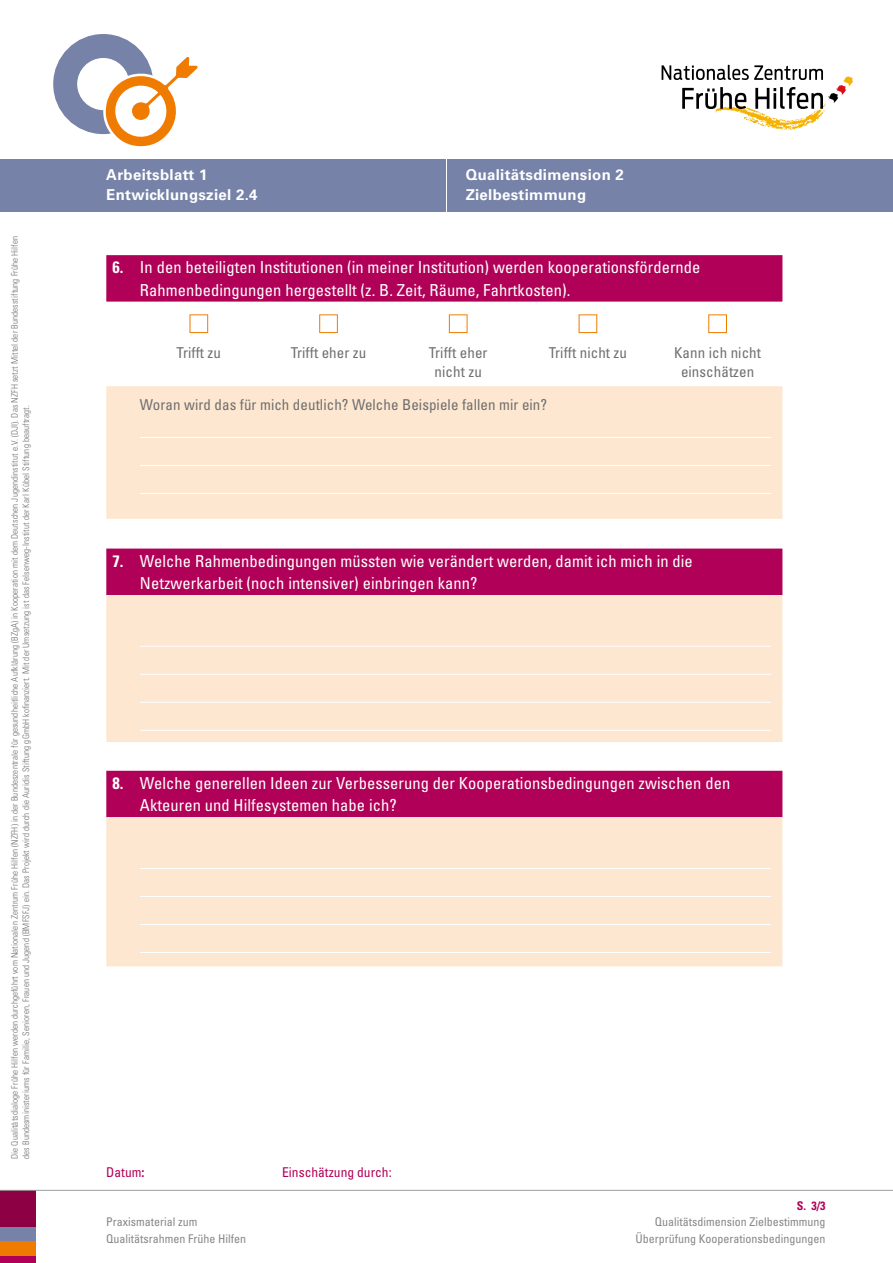
<style>
.page{position:relative;width:893px;height:1263px;background:#fff}
.page>*{position:absolute;margin:0;border:0;box-sizing:border-box;transform-origin:0 0}
.p_TKopf{font:condensed 16.5px/22.5px "Univers LT Std";letter-spacing:.005em;color:#fff}
.p_TKopf-2{font:700 condensed 16.5px "Univers LT Std";color:#fff}
.Text_Univers_10_13_pt{font:condensed 15px/19.5px "Univers LT Std";letter-spacing:.005em;color:#6f6f6e;text-align:center}
.t1{font:700 15px/19.5px "Univers LT Std";letter-spacing:.02em;color:#fff}
.t2{font:condensed 13.5px "Univers LT Std";color:#b10057}
.t3{font:condensed 12px/16.5px "Univers LT Std";color:#878786;text-align:right}
.t4{font:700 condensed 12px "Univers LT Std";color:#b10057}
.p_47_light_6_7_5_Pt{font:300 condensed 9px/11.2px "Univers LT Std";letter-spacing:.01em;color:#6f6f6e}
.s1{font-weight:700}
</style>
<div class="page">
<div style="left:0;top:1255px;width:35px;height:8px;background:#b10057"></div>
<div style="left:0;top:1191px;width:35px;height:36px;background:#8d0044"></div>
<div style="left:0;top:1227px;width:35px;height:14px;background:#7782a8"></div>
<div style="left:0;top:1241px;width:35px;height:14px;background:#ef7c00"></div>
<div style="left:0;top:159px;width:893px;height:53px;background:#7782a8"></div>
<hr style="left:446px;top:147px;width:1px;height:74px;background:#fff">
<hr style="left:0;top:1190px;width:893px;height:1px;background:#9c9d9d">
<div style="left:53px;top:34px;width:100px;height:100px;border:24px solid #7682a7;border-radius:50%"></div>
<svg style="left:101px;top:52px;width:97px;height:95px"></svg>
<svg style="left:662px;top:65px;width:191px;height:65px"></svg>
<div style="left:106px;top:255px;width:676px;height:47px;background:#b10057"></div>
<div style="left:106px;top:386px;width:676px;height:133px;background:#fde7d1"></div>
<svg style="left:189px;top:314px;width:19px;height:19px"></svg>
<svg style="left:319px;top:314px;width:19px;height:19px"></svg>
<svg style="left:449px;top:314px;width:19px;height:19px"></svg>
<svg style="left:579px;top:314px;width:18px;height:19px"></svg>
<svg style="left:708px;top:314px;width:19px;height:19px"></svg>
<hr style="left:140px;top:437px;width:631px;height:1px;background:#fff">
<hr style="left:140px;top:465px;width:631px;height:1px;background:#fff">
<hr style="left:140px;top:493px;width:631px;height:1px;background:#fff">
<div style="left:106px;top:549px;width:676px;height:46px;background:#b10057"></div>
<div style="left:106px;top:595px;width:676px;height:147px;background:#fde7d1"></div>
<hr style="left:140px;top:646px;width:631px;height:1px;background:#fff">
<hr style="left:140px;top:674px;width:631px;height:1px;background:#fff">
<hr style="left:140px;top:702px;width:631px;height:1px;background:#fff">
<hr style="left:140px;top:730px;width:631px;height:1px;background:#fff">
<div style="left:106px;top:771px;width:676px;height:46px;background:#b10057"></div>
<div style="left:106px;top:817px;width:676px;height:149px;background:#fde7d1"></div>
<hr style="left:140px;top:868px;width:631px;height:1px;background:#fff">
<hr style="left:140px;top:896px;width:631px;height:1px;background:#fff">
<hr style="left:140px;top:924px;width:631px;height:1px;background:#fff">
<hr style="left:140px;top:952px;width:631px;height:1px;background:#fff">
<p class="p_47_light_6_7_5_Pt" style="left:9px;top:1159px;width:924px;rotate:-90deg">Die Qualitätsdialoge Frühe Hilfen werden durchgeführt vom Nationalen Zentrum Frühe Hilfen (NZFH) in der Bundeszentrale für gesundheitliche Aufklärung (BZgA) in Kooperation mit dem Deutschen Jugendinstitut e.V. (DJI). Das NZFH setzt Mittel der Bundesstiftung Frühe Hilfen des Bundesministeriums für Familie, Senioren, Frauen und Jugend (BMFSFJ) ein. Das Projekt wird durch die Auridis Stiftung gGmbH kofinanziert. Mit der Umsetzung ist das Felsenweg-Institut der Karl Kübel Stiftung beauftragt.</p>
<h2 class="t1" style="left:106px;top:165px;width:153px">Arbeitsblatt 1<br>Entwicklungsziel 2.4</h2>
<h2 class="t1" style="left:466px;top:165px;width:160px">Qualitätsdimension 2<br>Zielbestimmung</h2>
<p class="p_TKopf-2" style="left:112px;top:257px;width:13px">6.</p>
<p class="p_TKopf" style="left:140px;top:256px;width:562px">In den beteiligten Institutionen (in meiner Institution) werden kooperationsfördernde<br>Rahmenbedingungen hergestellt (z. B. Zeit, Räume, Fahrtkosten).</p>
<p class="Text_Univers_10_13_pt" style="left:177px;top:342px;width:46px">Trifft zu</p>
<p class="Text_Univers_10_13_pt" style="left:291px;top:342px;width:77px">Trifft eher zu</p>
<p class="Text_Univers_10_13_pt" style="left:429px;top:342px;width:60px">Trifft eher nicht zu</p>
<p class="Text_Univers_10_13_pt" style="left:549px;top:342px;width:80px">Trifft nicht zu</p>
<p class="Text_Univers_10_13_pt" style="left:674px;top:342px;width:88px">Kann ich nicht einschätzen</p>
<h2 class="Text_Univers_10_13_pt" style="left:140px;top:395px;width:409px">Woran wird das für mich deutlich? Welche Beispiele fallen mir ein?</h2>
<p class="p_TKopf-2" style="left:112px;top:550px;width:13px">7.</p>
<p class="p_TKopf" style="left:140px;top:549px;width:554px">Welche Rahmenbedingungen müssten wie verändert werden, damit ich mich in die<br>Netzwerkarbeit (noch intensiver) einbringen kann?</p>
<p class="p_TKopf-2" style="left:112px;top:773px;width:13px">8.</p>
<p class="p_TKopf" style="left:140px;top:771px;width:592px">Welche generellen Ideen zur Verbesserung der Kooperationsbedingungen zwischen den<br>Akteuren und Hilfesystemen habe ich?</p>
<h3 class="t2" style="left:106px;top:1163px;width:40px">Datum<span class="s1">:</span></h3>
<h3 class="t2" style="left:282px;top:1163px;width:111px">Einschätzung durch:</h3>
<h3 class="t3" style="left:106px;top:1213px;width:141px;text-align:left">Praxismaterial zum<br>Qualitätsrahmen Frühe Hilfen</h3>
<h3 class="t4" style="left:797px;top:1198px;width:30px">S. 3/3</h3>
<h3 class="t3" style="left:635px;top:1213px;width:191px">Qualitätsdimension Zielbestimmung<br>Überprüfung Kooperationsbedingungen</h3>
</div>
